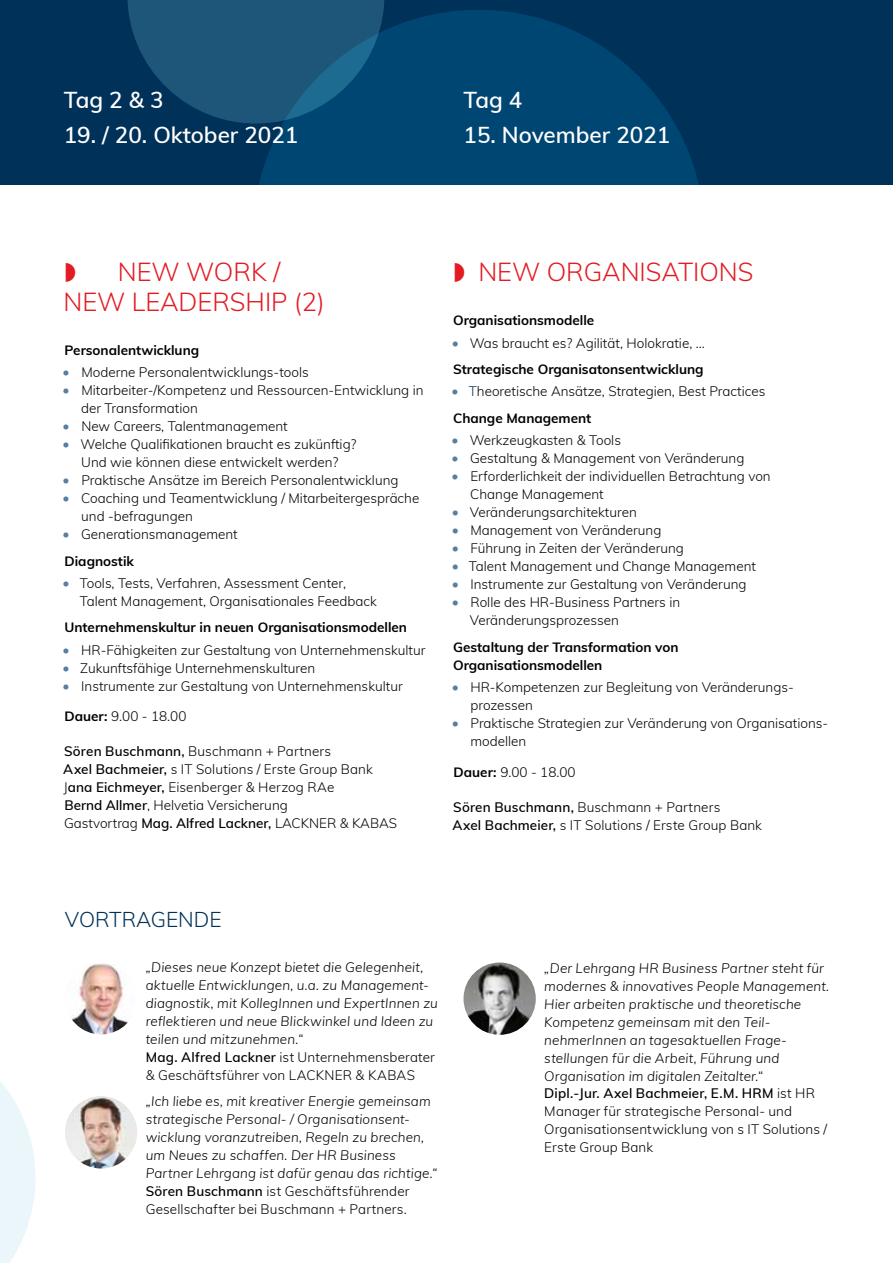
<style>
.page{position:relative;width:893px;height:1263px;background:#fff}
.page>*{position:absolute;margin:0;border:0;box-sizing:border-box;transform-origin:0 0}
.t1{font:300 25.5px/30.6px "Muli";color:#e31b23;text-align:center}
.t2{font:600 22.5px "Muli";color:#fff}
.t3{font:300 21px "Muli";color:#003158}
.t4{font:300 13.5px/18px "Muli";color:#000}
.t5{font:italic 300 13.5px/18px "Muli";letter-spacing:.01em;color:#000}
.t6{font:700 13.5px/18px "Muli";color:#000}
.t7{font:600 13.5px "Muli";letter-spacing:.015em;color:#000}
.s1{font-family:"Lato";font-weight:400;color:#587ea0}
.s2{font-weight:700}
.s3{font-weight:600}
.s4{color:#003158}
.s5{font-weight:600;font-style:normal}
.s6{font-style:normal}
</style>
<div class="page">
<div style="left:0;top:0;width:893px;height:185px;background:#003158"></div>
<svg style="left:127px;top:0;width:99px;height:120px"></svg>
<svg style="left:226px;top:0;width:473px;height:185px;fill:#004673"></svg>
<svg style="left:0;top:1081px;width:36px;height:182px"></svg>
<img style="left:65px;top:962px;width:72px;height:72px;border-radius:36px">
<img style="left:65px;top:1096px;width:72px;height:72px;border-radius:36px">
<img style="left:463px;top:962px;width:73px;height:73px;border-radius:36px">
<h2 class="t2" style="left:64px;top:83px;width:101px">Tag 2 &amp; 3</h2>
<h2 class="t2" style="left:64px;top:119px;width:236px">19. / 20. Oktober 2021</h2>
<h2 class="t2" style="left:463px;top:83px;width:60px">Tag 4</h2>
<h2 class="t2" style="left:463px;top:119px;width:208px">15. November 2021</h2>
<h1 class="t1" style="left:63px;top:255px;width:263px">NEW WORK /<br>NEW LEADERSHIP (2)</h1>
<p class="t6" style="left:65px;top:340px;width:136px">Personalentwicklung</p>
<p class="t4" style="left:62px;top:363px;width:248px"><span class="s1">•</span> Moderne Personalentwicklungs-tools</p>
<p class="t4" style="left:81px;top:381px;width:344px;text-indent:-19px"><span class="s1">•</span> Mitarbeiter-/Kompetenz und Ressourcen-Entwicklung in der Transformation</p>
<p class="t4" style="left:62px;top:417px;width:227px"><span class="s1">•</span> New Careers, Talentmanagement</p>
<p class="t4" style="left:62px;top:435px;width:296px;text-align:center"><span class="s1">•</span> Welche Qualifikationen braucht es zukünftig?<br>Und wie können diese entwickelt werden?</p>
<p class="t4" style="left:62px;top:471px;width:338px"><span class="s1">•</span> Praktische Ansätze im Bereich Personalentwicklung</p>
<p class="t4" style="left:81px;top:489px;width:340px;text-indent:-19px"><span class="s1">•</span> Coaching und Teamentwicklung / Mitarbeitergespräche und -befragungen</p>
<p class="t4" style="left:62px;top:520px;width:177px;line-height:26.5px"><span class="s1">•</span> Generationsmanagement<br><span class="s2">Diagnostik</span></p>
<p class="t4" style="left:80px;top:573px;width:299px;text-indent:-18px"><span class="s1">•</span> Tools, Tests, Verfahren, Assessment Center,<br>Talent Management, Organisationales Feedback</p>
<p class="t6" style="left:64px;top:618px;width:344px">Unternehmenskultur in neuen Organisationsmodellen</p>
<p class="t4" style="left:62px;top:640px;width:365px"><span class="s1">•</span> HR-Fähigkeiten zur Gestaltung von Unternehmenskultur</p>
<p class="t4" style="left:62px;top:658px;width:255px"><span class="s1">•</span> Zukunftsfähige Unternehmenskulturen</p>
<p class="t4" style="left:62px;top:676px;width:342px"><span class="s1">•</span> Instrumente zur Gestaltung von Unternehmenskultur</p>
<p class="t4" style="left:64px;top:707px;width:123px"><span class="s2">Dauer:</span> 9.00 - 18.00</p>
<p class="t4" style="left:63px;top:742px;width:335px"><span class="s3">Sören Buschmann,</span> Buschmann + Partners<br><span class="s3">Axel Bachmeier,</span> s IT Solutions / Erste Group Bank J<span class="s3">ana Eichmeyer,</span> Eisenberger &amp; Herzog RAe<br><span class="s3">Bernd Allmer</span>, Helvetia Versicherung<br>Gastvortrag <span class="s3">M ag. Alfred Lackner,</span> LACKNER &amp; KABAS</p>
<h1 class="t1" style="left:478px;top:255px;width:277px">NEW ORGANISATIONS</h1>
<p class="t6" style="left:453px;top:311px;width:143px">Organisationsmodelle</p>
<p class="t4" style="left:451px;top:329px;width:255px;line-height:26.5px"><span class="s1">•</span> Was braucht es? Agilität, Holokratie, ...<br><span class="s2">Strategische Organisatonsentwicklung</span></p>
<p class="t4" style="left:451px;top:377px;width:316px;line-height:26.5px"><span class="s1">•</span> <span class="s4">T</span>heoretische Ansätze, Strategien, Best Practices<br><span class="s2">Change Management</span></p>
<p class="t4" style="left:451px;top:431px;width:171px"><span class="s1">•</span> Werkzeugkasten &amp; Tools</p>
<p class="t4" style="left:451px;top:449px;width:295px"><span class="s1">•</span> Gestaltung &amp; Management von Veränderung</p>
<p class="t4" style="left:470px;top:466px;width:302px;text-indent:-19px"><span class="s1">•</span> Erforderlichkeit der individuellen Betrachtung von<br>Change Management</p>
<p class="t4" style="left:451px;top:502px;width:187px"><span class="s1">•</span> Veränderungsarchitekturen</p>
<p class="t4" style="left:451px;top:520px;width:212px"><span class="s1">•</span> Management von Veränderung</p>
<p class="t4" style="left:451px;top:538px;width:234px"><span class="s1">•</span> Führung in Zeiten der Veränderung</p>
<p class="t4" style="left:451px;top:556px;width:306px"><span class="s1">•</span> Talent Management und Change Management</p>
<p class="t4" style="left:451px;top:574px;width:297px"><span class="s1">•</span> Instrumente zur Gestaltung von Veränderung</p>
<p class="t4" style="left:470px;top:592px;width:212px;text-indent:-19px"><span class="s1">•</span> Rolle des HR-Business Partners in<br>Veränderungsprozessen</p>
<p class="t6" style="left:453px;top:637px;width:227px">Gestaltung der Transformation von<br>Organisationsmodellen</p>
<p class="t4" style="left:470px;top:677px;width:323px;text-indent:-19px"><span class="s1">•</span> HR-Kompetenzen zur Begleitung von Veränderungs&shy;prozessen</p>
<p class="t4" style="left:470px;top:713px;width:357px;text-indent:-19px"><span class="s1">•</span> Praktische Strategien zur Veränderung von Organisations&shy;modellen</p>
<p class="t4" style="left:454px;top:762px;width:123px"><span class="s2">Dauer:</span> 9.00 - 18.00</p>
<p class="t4" style="left:452px;top:797px;width:311px"><span class="s3">Sören Buschmann,</span> Buschmann + Partners<br><span class="s3">Axel Bachmeier,</span> s IT Solutions / Erste Group Bank</p>
<h3 class="t3" style="left:65px;top:904px;width:30px">Vortragende</h3>
<p class="t5" style="left:146px;top:957px;width:294px">„Dieses neue Konzept bietet die Gelegenheit, aktuelle Entwicklungen, u.a. zu Management&shy;diagnostik, mit KollegInnen und ExpertInnen zu reflektieren und neue Blickwinkel und Ideen zu teilen und mitzunehmen.“<br><span class="s5">Mag. Alfred Lackner</span> <span class="s6">ist Unternehmensberater &amp; Geschäftsführer von LACKNER &amp; KABAS</span></p>
<p class="t5" style="left:146px;top:1092px;width:293px">„Ich liebe es, mit kreativer Energie gemeinsam strategische Personal- / Organisationsent&shy;wicklung voranzutreiben, Regeln zu brechen, um Neues zu schaffen. Der HR Business Partner Lehrgang ist dafür genau das richtige.“ <span class="s5">Sören Buschmann</span> <span class="s6">ist Geschäftsführender Gesellschafter bei Buschmann + Partners.</span></p>
<p class="t5" style="left:544px;top:958px;width:286px">„Der Lehrgang HR Business Partner steht für modernes &amp; innovatives People Management.<br>Hier arbeiten praktische und theoretische Kompetenz gemeinsam mit den Teil&shy;nehmerInnen an tagesaktuellen Frage&shy;stellungen für die Arbeit, Führung und Organisation im digitalen Zeitalter.“</p>
<p class="t7" style="left:544px;top:1084px;width:209px">Dipl.-Jur. Axel Bachmeier, E.M . HRM</p>
<p class="t4" style="left:544px;top:1084px;width:284px;text-indent:233px">ist HR<br>Manager für strategische Personal- und<br>Organisationsentwicklung von s IT Solutions /<br>Erste Group Bank</p>
</div>
